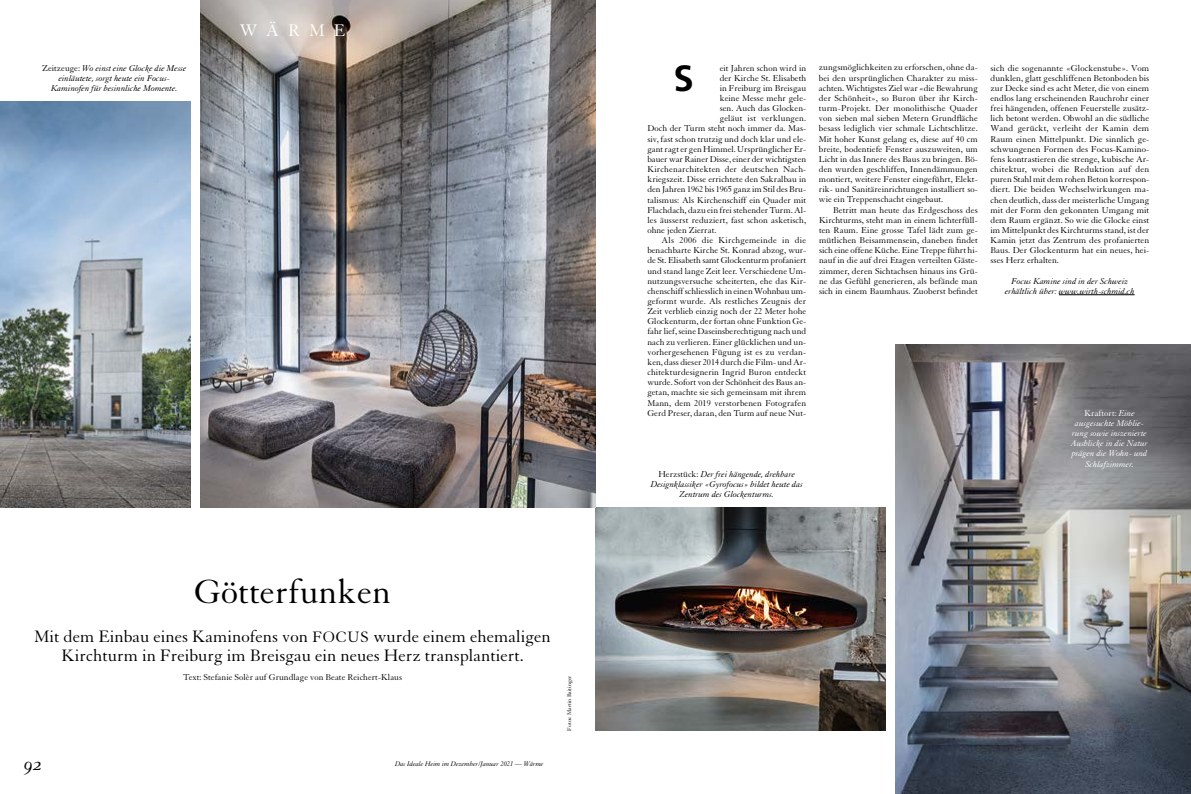
<style>
.page{position:relative;width:1191px;height:794px;background:#fff}
.page>*{position:absolute;margin:0;border:0;box-sizing:border-box;transform-origin:0 0}
.t1{font:36.5px "Granjon LT Std";color:#000}
.t2{font:700 36.5px "Frutiger";color:#000}
.t3{font:20px "Granjon Italic Os F";color:#000}
.t4{font:18.2px "Granjon LT Std";letter-spacing:.5em;color:#fff}
.t5{font:18px/18.7px "Granjon LT Std";color:#000;text-align:center}
.t6{font:9.2px/10.1px "Granjon LT Std";color:#000;text-align:justify}
.t7{font:italic 9.2px/10.1px "Granjon LT Std";color:#000;text-align:center}
.t8{font:italic 9.2px/10.1px "Granjon LT Std";color:#fff;text-align:center}
.t9{font:9.2px "Granjon LT Std";letter-spacing:.02em;color:#000}
.t10{font:italic 7.3px "Granjon LT Std";color:#000}
.t11{font:6px "Granjon LT Std";color:#000}
.s1{font-style:normal}
.s2{font-size:16.4px}
</style>
<div class="page">
<img style="left:896px;top:345px;width:295px;height:449px">
<img style="left:0;top:101px;width:190px;height:406px">
<img style="left:595px;top:507px;width:290px;height:223px">
<img style="left:200px;top:0;width:395px;height:507px">
<hr style="left:1059px;top:294px;width:75px;height:1px;background:#000">
<p class="t7" style="left:42px;top:63px;width:146px"><span class="s1">Zeitzeuge:</span> Wo einst eine Glocke die Messe einläutete, sorgt heute ein Focus-<br>Kaminofen für besinnliche Momente.</p>
<h3 class="t4" style="left:240px;top:21px;width:107px">WÄRME</h3>
<h1 class="t1" style="left:194px;top:572px;width:198px">Götterfunken</h1>
<h3 class="t5" style="left:34px;top:628px;width:518px">Mit dem Einbau eines Kaminofens von <span class="s2">FOCUS</span> wurde einem ehemaligen<br>Kirchturm in Freiburg im Breisgau ein neues Herz transplantiert.</h3>
<p class="t6" style="left:183px;top:672px;width:221px">Text: Stefanie Solèr auf Grundlage von Beate Reichert-Klaus</p>
<h2 class="t3" style="left:24px;top:753px;width:19px">92</h2>
<p class="t10" style="left:395px;top:759px;width:150px">Das Ideale Heim im Dezember/Januar 2021 — Wärme</p>
<p class="t11" style="left:566px;top:730px;width:56px;rotate:-90deg">Fotos: Martin Baitinger</p>
<p class="t6" style="left:719px;top:63px;width:88px">eit Jahren schon wird in</p>
<p class="t6" style="left:719px;top:73px;width:88px">der Kirche St. Elisabeth</p>
<p class="t6" style="left:719px;top:83px;width:88px">in Freiburg im Breisgau</p>
<p class="t6" style="left:719px;top:93px;width:88px">keine Messe mehr gele-</p>
<p class="t6" style="left:719px;top:103px;width:88px">sen. Auch das Glocken-</p>
<p class="t9" style="left:719px;top:113px;width:88px">geläut ist verklungen.</p>
<p class="t6" style="left:647px;top:124px;width:160px">Doch der Turm steht noch immer da. Mas-</p>
<p class="t6" style="left:647px;top:134px;width:160px">siv, fast schon trutzig und doch klar und ele-</p>
<p class="t6" style="left:647px;top:144px;width:160px">gant ragt er gen Himmel. Ursprünglicher Er-</p>
<p class="t6" style="left:647px;top:154px;width:160px">bauer war Rainer Disse, einer der wichtigsten</p>
<p class="t6" style="left:647px;top:164px;width:160px">Kirchenarchitekten der deutschen Nach-</p>
<p class="t6" style="left:647px;top:174px;width:160px">kriegszeit. Disse errichtete den Sakralbau in</p>
<p class="t6" style="left:647px;top:185px;width:160px">den Jahren 1962 bis 1965 ganz im Stil des Bru-</p>
<p class="t6" style="left:647px;top:195px;width:160px">talismus: Als Kirchenschiff ein Quader mit</p>
<p class="t6" style="left:647px;top:205px;width:160px">Flachdach, dazu ein frei stehender Turm. Al-</p>
<p class="t6" style="left:647px;top:215px;width:160px">les äusserst reduziert, fast schon asketisch,</p>
<p class="t6" style="left:647px;top:225px;width:71px">ohne jeden Zierrat.</p>
<p class="t9" style="left:661px;top:235px;width:146px">Als 2006 die Kirchgemeinde in die</p>
<p class="t6" style="left:647px;top:245px;width:160px">benachbarte Kirche St. Konrad abzog, wur-</p>
<p class="t6" style="left:647px;top:256px;width:160px">de St. Elisabeth samt Glockenturm profaniert</p>
<p class="t6" style="left:647px;top:266px;width:160px">und stand lange Zeit leer. Verschiedene Um-</p>
<p class="t6" style="left:647px;top:276px;width:160px">nutzungsversuche scheiterten, ehe das Kir-</p>
<p class="t6" style="left:647px;top:286px;width:160px">chenschiff schliesslich in einen Wohnbau um-</p>
<p class="t6" style="left:647px;top:296px;width:160px">geformt wurde. Als restliches Zeugnis der</p>
<p class="t6" style="left:647px;top:306px;width:160px">Zeit verblieb einzig noch der 22 Meter hohe</p>
<p class="t6" style="left:647px;top:317px;width:160px">Glockenturm, der fortan ohne Funktion Ge-</p>
<p class="t6" style="left:647px;top:327px;width:160px">fahr lief, seine Daseinsberechtigung nach und</p>
<p class="t6" style="left:647px;top:337px;width:160px">nach zu verlieren. Einer glücklichen und un-</p>
<p class="t6" style="left:647px;top:347px;width:160px">vorhergesehenen Fügung ist es zu verdan-</p>
<p class="t6" style="left:647px;top:357px;width:160px">ken, dass dieser 2014 durch die Film- und Ar-</p>
<p class="t6" style="left:647px;top:367px;width:160px">chitekturdesignerin Ingrid Buron entdeckt</p>
<p class="t6" style="left:647px;top:377px;width:160px">wurde. Sofort von der Schönheit des Baus an-</p>
<p class="t6" style="left:647px;top:388px;width:160px">getan, machte sie sich gemeinsam mit ihrem</p>
<p class="t6" style="left:647px;top:398px;width:160px">Mann, dem 2019 verstorbenen Fotografen</p>
<p class="t6" style="left:647px;top:408px;width:160px">Gerd Preser, daran, den Turm auf neue Nut-</p>
<h1 class="t2" style="left:673px;top:57px;width:22px">S</h1>
<p class="t7" style="left:651px;top:469px;width:154px"><span class="s1">Herzstück:</span> Der frei hängende, drehbare<br>Designklassiker «Gyrofocus» bildet heute das<br>Zentrum des Glockenturms.</p>
<p class="t6" style="left:819px;top:63px;width:160px">zungsmöglichkeiten zu erforschen, ohne da&shy;bei den ursprünglichen Charakter zu miss&shy;achten. Wichtigstes Ziel war «die Bewahrung der Schönheit», so Buron über ihr Kirch&shy;turm-Projekt. Der monolithische Quader von sieben mal sieben Metern Grundfläche besass lediglich vier schmale Lichtschlitze.<br>Mit hoher Kunst gelang es, diese auf 40 cm breite, bodentiefe Fenster auszuweiten, um Licht in das Innere des Baus zu bringen. Bö&shy;den wurden geschliffen, Innendämmungen montiert, weitere Fenster eingeführt, Elekt&shy;rik- und Sanitäreinrichtungen installiert so&shy;wie ein Treppenschacht eingebaut.</p>
<p class="t6" style="left:819px;top:205px;width:160px;text-indent:14px">Betritt man heute das Erdgeschoss des Kirchturms, steht man in einem lichterfüll&shy;ten Raum. Eine grosse Tafel lädt zum ge&shy;mütlichen Beisammensein, daneben findet sich eine offene Küche. Eine Treppe führt hi&shy;nauf in die auf drei Etagen verteilten Gäste&shy;zimmer, deren Sichtachsen hinaus ins Grü&shy;ne das Gefühl generieren, als befände man sich in einem Baumhaus. Zuoberst befindet</p>
<p class="t6" style="left:990px;top:63px;width:160px">sich die sogenannte «Glockenstube». Vom dunklen, glatt geschliffenen Betonboden bis zur Decke sind es acht Meter, die von einem endlos lang erscheinenden Rauchrohr einer frei hängenden, offenen Feuerstelle zusätz&shy;lich betont werden. Obwohl an die südliche Wand gerückt, verleiht der Kamin dem Raum einen Mittelpunkt. Die sinnlich ge&shy;schwungenen Formen des Focus-Kamino&shy;fens kontrastieren die strenge, kubische Ar&shy;chitektur, wobei die Reduktion auf den puren Stahl mit dem rohen Beton korrespon&shy;diert. Die beiden Wechselwirkungen ma&shy;chen deutlich, dass der meisterliche Umgang mit der Form den gekonnten Umgang mit dem Raum ergänzt. So wie die Glocke einst im Mittelpunkt des Kirchturms stand, ist der Kamin jetzt das Zentrum des profanierten Baus. Der Glockenturm hat ein neues, hei&shy;sses Herz erhalten.</p>
<p class="t7" style="left:1005px;top:276px;width:131px">Focus Kamine sind in der Schweiz erhältlich über: www.wirth-schmid.ch</p>
<p class="t8" style="left:1071px;top:408px;width:78px"><span class="s1">Kraftort:</span> Eine ausgesuchte Möblie&shy;rung sowie inszenierte<br>Ausblicke in die Natur prägen die Wohn- und<br>Schlafzimmer.</p>
</div>
